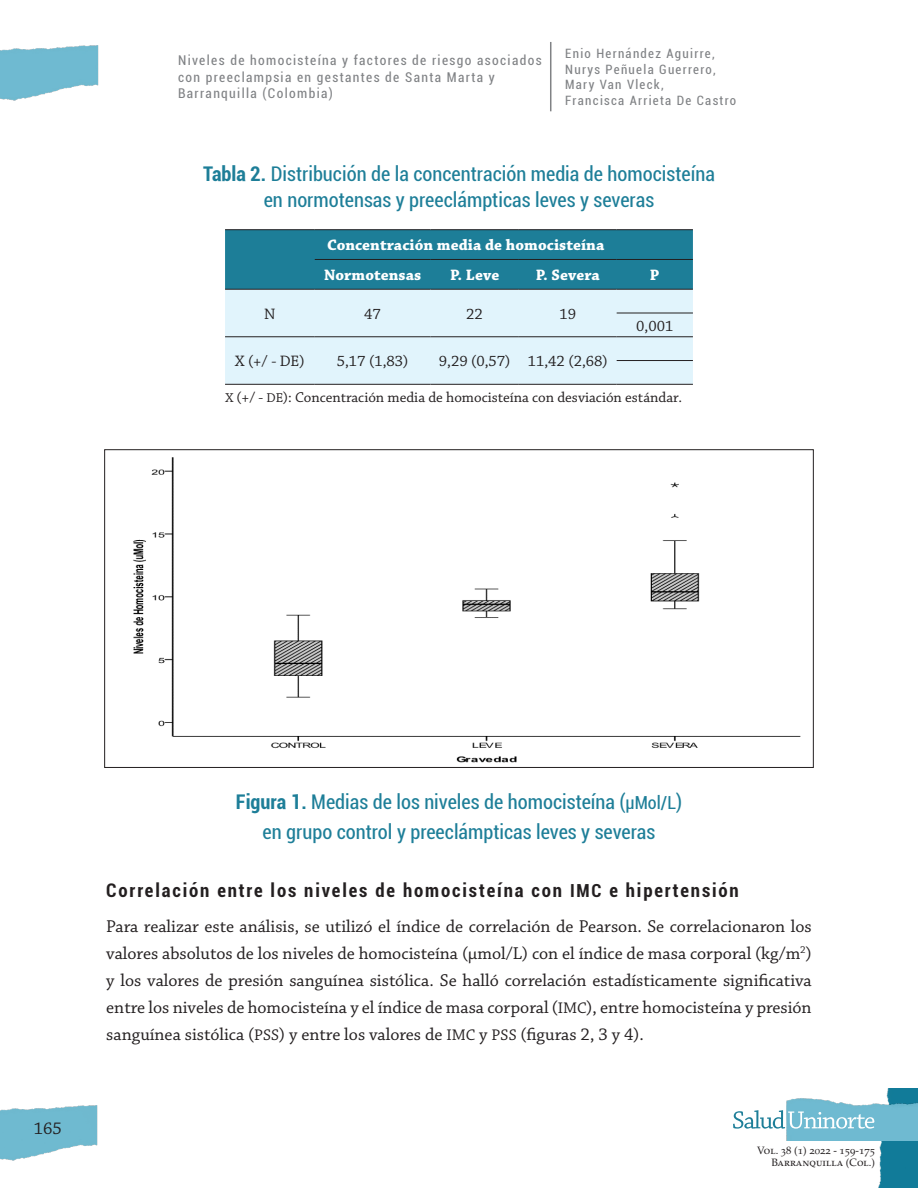
<style>
.page{position:relative;width:918px;height:1188px;background:#fff}
.page>*{position:absolute;margin:0;border:0;box-sizing:border-box;transform-origin:0 0}
.t1{font:condensed 20.25px/25.5px "Roboto";color:#1d7e98;text-align:center}
.t2{font:700 condensed 18.75px "Roboto";letter-spacing:.1em;color:#231f20}
.t3{font:18px/27px "Chaparral Pro";color:#231f20;text-align:justify}
.t4{font:700 15.9px/29.7px "Chaparral Pro";letter-spacing:.005em;color:#fff}
.t5{font:15.9px "Chaparral Pro";color:#231f20}
.t6{font:15px "Chaparral Pro";color:#231f20}
.t7{font:condensed 13.5px/16.5px "Roboto";letter-spacing:.1em;color:#808285}
.t8{font:condensed 12.9px/15.9px "Roboto";letter-spacing:.1em;color:#808285}
.t9{font:10.65px/12.8px "Palatino LT Std";color:#231f20;text-align:right}
.s1{font-weight:700}
.s2{font-size:13.5px}
.s3{font-size:18px}
.s4{font-size:16.2px}
</style>
<div class="page">
<img style="left:0;top:1105px;width:98px;height:56px">
<img style="left:0;top:45px;width:99px;height:56px">
<img style="left:878px;top:1088px;width:40px;height:100px">
<img style="left:787px;top:1097px;width:131px;height:44px">
<svg style="left:733px;top:1110px;width:141px;height:19px"></svg>
<hr style="left:550px;top:42px;width:1px;height:69px;background:#808285">
<div style="left:225px;top:230px;width:468px;height:59px;background:#1d7e98"></div>
<div style="left:225px;top:290px;width:468px;height:94px;background:#e1f4fc"></div>
<hr style="left:225px;top:229px;width:90px;height:1px;background:#231f20">
<hr style="left:315px;top:229px;width:115px;height:1px;background:#231f20">
<hr style="left:430px;top:229px;width:89px;height:1px;background:#231f20">
<hr style="left:519px;top:229px;width:98px;height:1px;background:#231f20">
<hr style="left:617px;top:229px;width:76px;height:1px;background:#231f20">
<hr style="left:315px;top:259px;width:115px;height:1px;background:#231f20">
<hr style="left:430px;top:259px;width:89px;height:1px;background:#231f20">
<hr style="left:519px;top:259px;width:98px;height:1px;background:#231f20">
<hr style="left:617px;top:259px;width:76px;height:1px;background:#231f20">
<hr style="left:225px;top:289px;width:90px;height:1px;background:#231f20">
<hr style="left:315px;top:289px;width:115px;height:1px;background:#231f20">
<hr style="left:430px;top:289px;width:89px;height:1px;background:#231f20">
<hr style="left:519px;top:289px;width:98px;height:1px;background:#231f20">
<hr style="left:617px;top:289px;width:76px;height:1px;background:#231f20">
<hr style="left:617px;top:313px;width:76px;height:1px;background:#231f20">
<hr style="left:225px;top:337px;width:90px;height:1px;background:#231f20">
<hr style="left:315px;top:337px;width:115px;height:1px;background:#231f20">
<hr style="left:430px;top:337px;width:89px;height:1px;background:#231f20">
<hr style="left:519px;top:337px;width:98px;height:1px;background:#231f20">
<hr style="left:617px;top:337px;width:76px;height:1px;background:#231f20">
<hr style="left:617px;top:360px;width:76px;height:1px;background:#231f20">
<hr style="left:225px;top:384px;width:90px;height:1px;background:#231f20">
<hr style="left:315px;top:384px;width:115px;height:1px;background:#231f20">
<hr style="left:430px;top:384px;width:89px;height:1px;background:#231f20">
<hr style="left:519px;top:384px;width:98px;height:1px;background:#231f20">
<hr style="left:617px;top:384px;width:76px;height:1px;background:#231f20">
<img style="left:133px;top:457px;width:668px;height:306px">
<p class="t7" style="left:178px;top:52px;width:365px">Niveles de homocisteína y factores de riesgo asociados con preeclampsia en gestantes de Santa Marta y<br>Barranquilla (Colombia)</p>
<p class="t8" style="left:565px;top:45px;width:173px">Enio Hernández Aguirre,<br>Nurys Peñuela Guerrero,<br>Mary Van Vleck,<br>Francisca Arrieta De Castro</p>
<p class="t1" style="left:203px;top:160px;width:513px"><span class="s1">Tabla 2.</span> Distribución de la concentración media de homocisteína en normotensas y preeclámpticas leves y severas</p>
<p class="t4" style="left:324px;top:231px;width:282px">Concentración media de homocisteína<br>Normotensas</p>
<p class="t4" style="left:450px;top:261px;width:51px">P. Leve</p>
<p class="t4" style="left:536px;top:261px;width:66px">P. Severa</p>
<p class="t4" style="left:650px;top:261px;width:11px">P</p>
<p class="t5" style="left:264px;top:305px;width:13px">N</p>
<p class="t5" style="left:364px;top:305px;width:18px">47</p>
<p class="t5" style="left:466px;top:305px;width:18px">22</p>
<p class="t5" style="left:559px;top:305px;width:18px">19</p>
<p class="t5" style="left:636px;top:317px;width:39px">0,001</p>
<p class="t5" style="left:235px;top:353px;width:71px">X (+/ - DE)</p>
<p class="t5" style="left:337px;top:353px;width:73px">5,17 (1,83)</p>
<p class="t5" style="left:439px;top:353px;width:170px">9,29 (0,57) 11,42 (2,68)</p>
<p class="t6" style="left:225px;top:389px;width:458px"><span class="s2">X</span> (+/ - <span class="s2">DE</span>): Concentración media de homocisteína con desviación estándar.</p>
<p class="t3" style="left:34px;top:1115px;width:30px">165</p>
<p class="t1" style="left:236px;top:786px;width:448px;line-height:30.3px"><span class="s1">Figura 1.</span> Medias de los niveles de homocisteína (<span class="s3">µMol/L</span>) en grupo control y preeclámpticas leves y severas</p>
<p class="t2" style="left:106px;top:877px;width:634px">Correlación entre los niveles de homocisteína con <span class="s3">IMC</span> e hipertensión</p>
<p class="t3" style="left:106px;top:914px;width:707px">Para realizar este análisis, se utilizó el índice de correlación de Pearson. Se correlacionaron los valores absolutos de los niveles de homocisteína (µmol/L) con el índice de masa corporal (kg/m<sup>2</sup>) y los valores de presión sanguínea sistólica. Se halló correlación estadísticamente significativa entre los niveles de homocisteína y el índice de masa corporal (<span class="s4">IMC</span>), entre homocisteína y presión sanguínea sistólica (<span class="s4">PSS</span>) y entre los valores de <span class="s4">IMC</span> y <span class="s4">PSS</span> (figuras 2, 3 y 4).</p>
<p class="t9" style="left:757px;top:1144px;width:119px">Vol. 38 (1) 2022 - 159-175<br>Barranquilla (Col.)</p>
</div>
